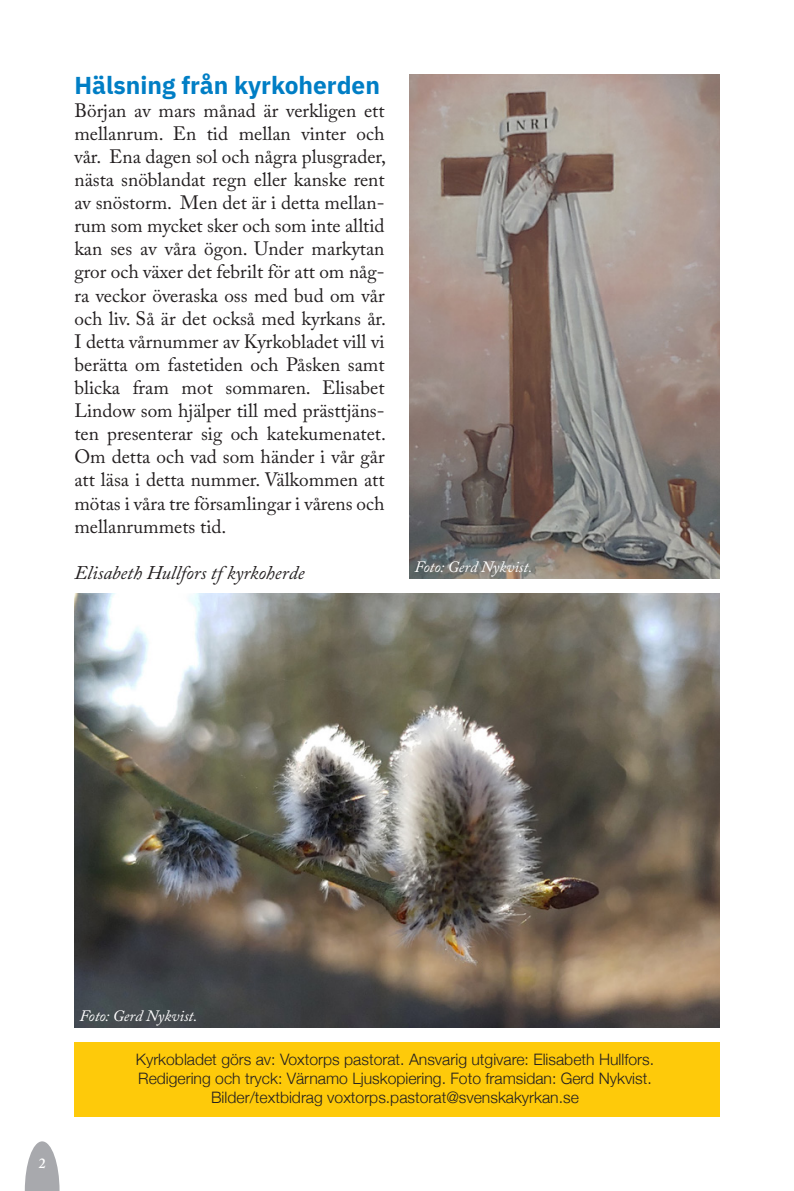
<style>
.page{position:relative;width:794px;height:1191px;background:#fff}
.page>*{position:absolute;margin:0;border:0;box-sizing:border-box;transform-origin:0 0}
.t1{font:700 24.5px "IBM Plex Sans";color:#007ec5}
.t2{font:19.25px/23.1px "Adobe Caslon Pro";color:#231f20;text-align:justify}
.t3{font:italic 19.25px "Adobe Caslon Pro";color:#231f20}
.t4{font:300 15.75px "Helvetica Neue";color:#231f20}
.t5{font:italic 15.75px "Adobe Caslon Pro";color:#fff}
.t6{font:600 14px "Adobe Caslon Pro";color:#fff}
</style>
<div class="page">
<svg style="left:25px;top:1141px;width:35px;height:50px"></svg>
<div style="left:74px;top:1042px;width:645px;height:74px;background:#feca0a"></div>
<img style="left:409px;top:74px;width:310px;height:504px">
<img style="left:74px;top:593px;width:645px;height:434px">
<p class="t1" style="left:74px;top:65px;width:307px">Hälsning från kyrkoherden</p>
<p class="t2" style="left:74px;top:98px;width:313px">Början av mars månad är verkligen ett mellanrum. En tid mellan vinter och vår. Ena dagen sol och några plusgrader, nästa snöblandat regn eller kanske rent av snöstorm. Men det är i detta mellan&shy;rum som mycket sker och som inte alltid kan ses av våra ögon. Under markytan gror och växer det febrilt för att om någ&shy;ra veckor överaska oss med bud om vår och liv. Så är det också med kyrkans år.<br>I detta vårnummer av Kyrkobladet vill vi berätta om fastetiden och Påsken samt blicka fram mot sommaren. Elisabet Lindow som hjälper till med prästtjäns&shy;ten presenterar sig och katekumenatet.<br>Om detta och vad som händer i vår går att läsa i detta nummer. Välkommen att mötas i våra tre församlingar i vårens och mellanrummets tid.</p>
<p class="t3" style="left:74px;top:561px;width:231px">Elisabeth Hullfors tf kyrkoherde</p>
<p class="t5" style="left:414px;top:557px;width:120px">Foto: Gerd Nykvist.</p>
<p class="t6" style="left:39px;top:1155px;width:8px">2</p>
<p class="t5" style="left:79px;top:1006px;width:120px">Foto: Gerd Nykvist.</p>
<p class="t4" style="left:136px;top:1046px;width:520px">Kyrkobladet görs av: Voxtorps pastorat. Ansvarig utgivare: Elisabeth Hullfors.</p>
<p class="t4" style="left:138px;top:1065px;width:515px">Redigering och tryck: Värnamo Ljuskopiering. Foto framsidan: Gerd Nykvist.</p>
<p class="t4" style="left:211px;top:1084px;width:369px">Bilder/textbidrag voxtorps.pastorat@svenskakyrkan.se</p>
</div>
